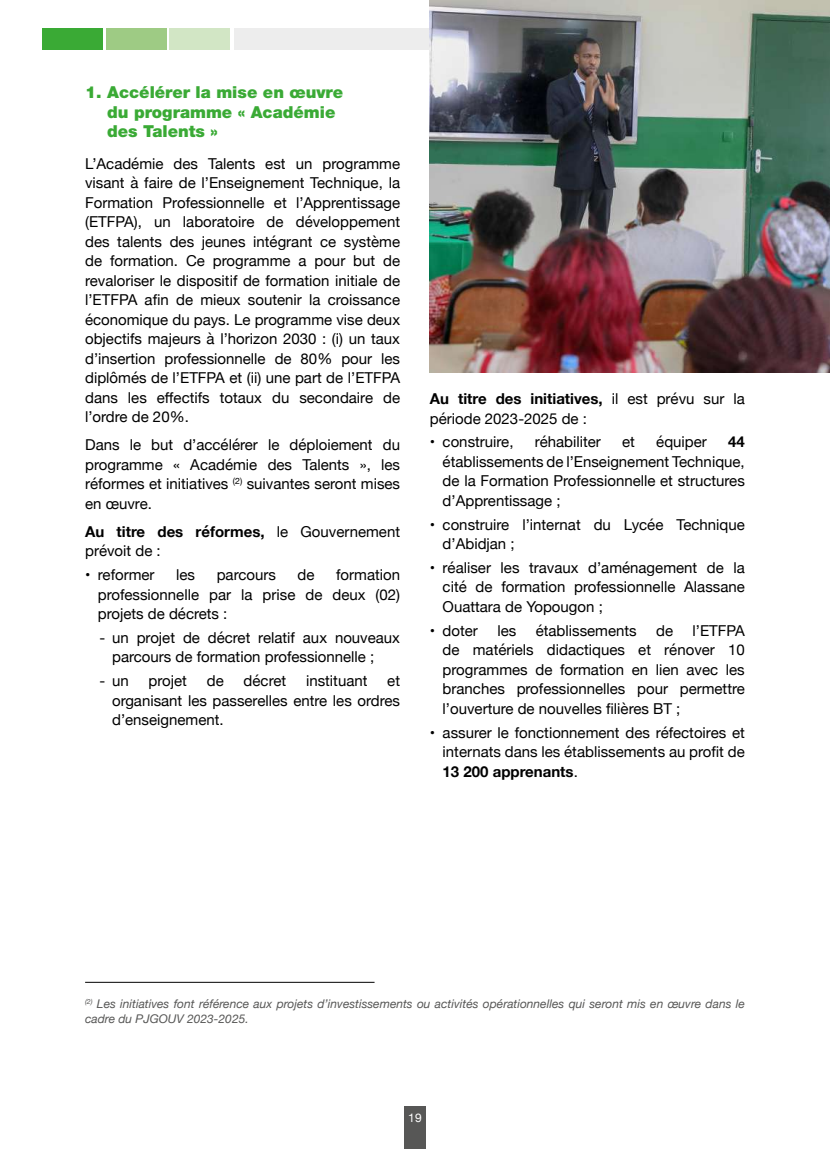
<style>
.page{position:relative;width:830px;height:1149px;background:#fff}
.page>*{position:absolute;margin:0;border:0;box-sizing:border-box;transform-origin:0 0}
.t1{font:900 16.5px/19.8px "Helvetica Neue";color:#3aaa35}
.t2{font:15px/19.5px "Helvetica Neue";color:#000;text-align:justify}
.t3{font:700 15px "Helvetica Neue";color:#000}
.t4{font:italic 12px/14.4px "Helvetica Neue";color:#575756}
.t5{font:12px "Helvetica Neue";color:#fff}
.s1{font-weight:700}
</style>
<div class="page">
<div style="left:404px;top:1105px;width:21px;height:43px;background:#575756"></div>
<div style="left:43px;top:29px;width:60px;height:21px;background:#3aaa35"></div>
<div style="left:106px;top:29px;width:60px;height:21px;background:#9ecb84"></div>
<div style="left:170px;top:29px;width:60px;height:21px;background:#d2e6c5"></div>
<div style="left:234px;top:29px;width:595px;height:21px;background:#ededed"></div>
<img style="left:429px;top:0;width:400px;height:372px">
<hr style="left:85px;top:981px;width:289px;height:1px;background:#000">
<p class="t1" style="left:107px;top:82px;width:237px;text-indent:-22px">1. Accélérer la mise en œuvre du programme « Académie des Talents »</p>
<p class="t2" style="left:85px;top:154px;width:316px">L’Académie des Talents est un programme visant à faire de l’Enseignement Technique, la Formation Professionnelle et l’Apprentissage (ETFPA), un laboratoire de développement des talents des jeunes intégrant ce système de formation. Ce programme a pour but de revaloriser le dispositif de formation initiale de l’ETFPA afin de mieux soutenir la croissance économique du pays. Le programme vise deux objectifs majeurs à l’horizon 2030 : (i) un taux d’insertion professionnelle de 80% pour les diplômés de l’ETFPA et (ii) une part de l’ETFPA dans les effectifs totaux du secondaire de l’ordre de 20%.</p>
<p class="t2" style="left:85px;top:436px;width:316px">Dans le but d’accélérer le déploiement du programme « Académie des Talents », les réformes et initiatives <sup>(2)</sup> suivantes seront mises en œuvre.</p>
<p class="t2" style="left:85px;top:522px;width:316px"><span class="s1">Au titre des réformes,</span> le Gouvernement prévoit de :</p>
<p class="t2" style="left:85px;top:565px;width:71px">• reformer</p>
<p class="t2" style="left:176px;top:565px;width:20px">les</p>
<p class="t2" style="left:216px;top:565px;width:61px">parcours</p>
<p class="t2" style="left:297px;top:565px;width:18px">de</p>
<p class="t2" style="left:98px;top:565px;width:303px;text-indent:238px">formation professionnelle par la prise de deux (02) projets de décrets :</p>
<p class="t2" style="left:112px;top:628px;width:289px;text-indent:-13px">- un projet de décret relatif aux nouveaux parcours de formation professionnelle ;</p>
<p class="t2" style="left:99px;top:671px;width:31px">- un</p>
<p class="t2" style="left:149px;top:671px;width:40px">projet</p>
<p class="t2" style="left:207px;top:671px;width:18px">de</p>
<p class="t2" style="left:243px;top:671px;width:44px">décret</p>
<p class="t2" style="left:306px;top:671px;width:63px">instituant</p>
<p class="t2" style="left:112px;top:671px;width:289px;text-indent:275px">et organisant les passerelles entre les ordres d’enseignement.</p>
<p class="t2" style="left:429px;top:389px;width:316px"><span class="s1">Au titre des initiatives,</span> il est prévu sur la période 2023-2025 de :</p>
<p class="t2" style="left:429px;top:433px;width:85px">• construire,</p>
<p class="t2" style="left:534px;top:433px;width:68px">réhabiliter</p>
<p class="t2" style="left:622px;top:433px;width:14px">et</p>
<p class="t2" style="left:656px;top:433px;width:52px">équiper</p>
<p class="t3" style="left:727px;top:430px;width:18px">44</p>
<p class="t2" style="left:442px;top:452px;width:303px">établissements de l’Enseignement Technique, de la Formation Professionnelle et structures d’Apprentissage ;</p>
<p class="t2" style="left:442px;top:515px;width:303px;text-indent:-13px">• construire l’internat du Lycée Technique d’Abidjan ;</p>
<p class="t2" style="left:442px;top:558px;width:303px;text-indent:-13px">• réaliser les travaux d’aménagement de la cité de formation professionnelle Alassane Ouattara de Yopougon ;</p>
<p class="t2" style="left:429px;top:621px;width:50px">• doter</p>
<p class="t2" style="left:497px;top:621px;width:20px">les</p>
<p class="t2" style="left:535px;top:621px;width:102px">établissements</p>
<p class="t2" style="left:655px;top:621px;width:18px">de</p>
<p class="t2" style="left:442px;top:621px;width:303px;text-indent:250px">l’ETFPA de matériels didactiques et rénover 10 programmes de formation en lien avec les branches professionnelles pour permettre l’ouverture de nouvelles filières BT ;</p>
<p class="t2" style="left:442px;top:723px;width:303px;text-indent:-13px">• assurer le fonctionnement des réfectoires et internats dans les établissements au profit de <span class="s1">13 200 apprenants</span>.</p>
<p class="t4" style="left:85px;top:997px;width:661px"><sup>(2)</sup> Les initiatives font référence aux projets d’investissements ou activités opérationnelles qui seront mis en œuvre dans le cadre du PJGOUV 2023-2025.</p>
<p class="t5" style="left:408px;top:1108px;width:15px">19</p>
</div>
